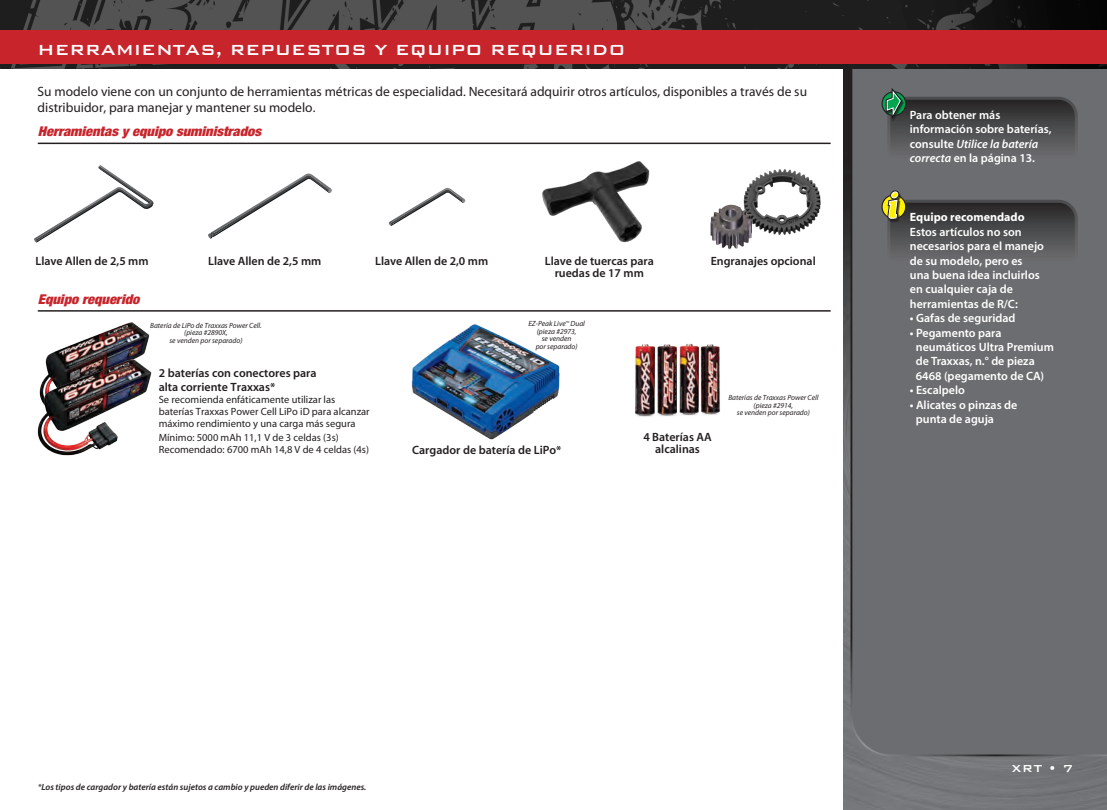
<style>
.page{position:relative;width:1107px;height:810px;background:#fff}
.page>*{position:absolute;margin:0;border:0;box-sizing:border-box;transform-origin:0 0}
.t1{font:19.5px "Bank Gothic Medium BT";color:#fff}
.t2{font:13.5px/16.2px "Myriad";color:#231f20}
.t3{font:italic 900 condensed 13.5px "Helvetica Neue LT Std";letter-spacing:-.005em;color:#c8242b;scale:1.08 1}
.t4{font:13.5px "Bank Gothic Medium BT";color:#fff}
.t5{font:600 12px/14.4px "Myriad Pro";color:#fff}
.t6{font:600 12px "Myriad Pro";color:#231f20}
.t7{font:600 12px/13.5px "Myriad";color:#231f20}
.t8{font:700 12px "Myriad";color:#fff}
.t9{font:10.5px/12px "Myriad";color:#231f20}
.t10{font:italic 600 9px "Myriad Pro";color:#231f20}
.t11{font:italic 7.5px/7.5px "Myriad";color:#231f20;text-align:center}
.s1{font-style:italic}
.s2{font-family:"Myriad";font-weight:400}
</style>
<div class="page">
<img style="left:844px;top:68px;width:263px;height:742px">
<div style="left:850px;top:68px;width:257px;height:689px;background:#6c6d70"></div>
<img style="left:0;top:0;width:1107px;height:68px">
<div style="left:0;top:30px;width:1107px;height:34px;background:#c8242b"></div>
<img style="left:411px;top:324px;width:149px;height:116px">
<div style="left:887px;top:97px;width:191px;height:84px;border:3px solid #fff;border-radius:18px"></div>
<div style="left:882px;top:91px;width:24px;height:25px;border:1px solid #231f20;border-radius:50%"></div>
<svg style="left:884px;top:83px;width:192px;height:96px;background:#56595a"></svg>
<div style="left:887px;top:200px;width:191px;height:84px;border:3px solid #fff;border-radius:18px"></div>
<svg style="left:882px;top:195px;width:24px;height:24px"></svg>
<div style="left:882px;top:194px;width:24px;height:25px;border:1px solid #231f20;border-radius:50%"></div>
<div style="left:888px;top:192px;width:13px;height:31px;background:#231f20;opacity:.75"></div>
<div style="left:890px;top:190px;width:9px;height:10px;border:3px solid #231f20;border-radius:50%"></div>
<div style="left:891px;top:192px;width:7px;height:6px;background:#fff101;border-radius:50%"></div>
<div style="left:891px;top:191px;width:7px;height:7px;border:1px solid #fff;border-radius:50%"></div>
<svg style="left:886px;top:197px;width:190px;height:85px;background:#575756"></svg>
<hr style="left:38px;top:143px;width:793px;height:1px;background:#231f20">
<hr style="left:38px;top:310px;width:793px;height:2px;background:#231f20">
<img style="left:635px;top:343px;width:85px;height:74px">
<svg style="left:34px;top:165px;width:119px;height:78px"></svg>
<svg style="left:208px;top:174px;width:124px;height:65px"></svg>
<svg style="left:389px;top:188px;width:76px;height:38px"></svg>
<img style="left:46px;top:322px;width:104px;height:37px">
<img style="left:37px;top:359px;width:115px;height:97px">
<img style="left:542px;top:161px;width:108px;height:82px">
<img style="left:743px;top:169px;width:78px;height:66px">
<img style="left:710px;top:204px;width:46px;height:46px">
<p class="t1" style="left:38px;top:40px;width:589px">HERRAMIENTAS, REPUESTOS Y EQUIPO REQUERIDO</p>
<p class="t2" style="left:38px;top:84px;width:771px">Su modelo viene con un conjunto de herramientas métricas de especialidad. Necesitará adquirir otros artículos, disponibles a través de su distribuidor, para manejar y mantener su modelo.</p>
<p class="t3" style="left:38px;top:123px;width:208px">Herramientas y equipo suministrados</p>
<p class="t6" style="left:36px;top:253px;width:115px">Llave Allen de 2,5 mm</p>
<p class="t3" style="left:38px;top:291px;width:96px">Equipo requerido</p>
<p class="t6" style="left:208px;top:253px;width:115px">Llave Allen de 2,5 mm</p>
<p class="t6" style="left:375px;top:253px;width:115px">Llave Allen de 2,0 mm</p>
<p class="t6" style="left:545px;top:253px;width:110px">Llave de tuercas para</p>
<p class="t6" style="left:711px;top:253px;width:107px">Engranajes opcional</p>
<p class="t6" style="left:555px;top:265px;width:91px">ruedas de 17 mm</p>
<p class="t11" style="left:150px;top:322px;width:113px">Batería de LiPo de Traxxas Power Cell. (pieza #2890X,<br>se venden por separado)</p>
<p class="t7" style="left:159px;top:367px;width:159px">2 baterías con conectores para alta corriente Traxxas*</p>
<p class="t9" style="left:159px;top:394px;width:212px">Se recomienda enfáticamente utilizar las baterías Traxxas Power Cell LiPo iD para alcanzar máximo rendimiento y una carga más segura</p>
<p class="t9" style="left:159px;top:432px;width:182px">Mínimo: 5000 mAh 11,1 V de 3 celdas (3s)</p>
<p class="t9" style="left:159px;top:444px;width:212px">Recomendado: 6700 mAh 14,8 V de 4 celdas (4s)</p>
<p class="t11" style="left:528px;top:320px;width:58px">EZ-Peak Live<sup>™</sup> Dual (pieza #2973,</p>
<p class="t11" style="left:536px;top:335px;width:43px">se venden<br>por separado)</p>
<p class="t6" style="left:643px;top:429px;width:70px">4 Baterías AA</p>
<p class="t7" style="left:412px;top:443px;width:151px">Cargador de batería de LiPo*</p>
<p class="t6" style="left:655px;top:441px;width:46px">alcalinas</p>
<p class="t11" style="left:728px;top:394px;width:92px">Baterías de Traxxas Power Cell (pieza #2914,</p>
<p class="t11" style="left:737px;top:409px;width:75px">se venden por separado)</p>
<p class="t5" style="left:910px;top:107px;width:143px">Para obtener más información sobre baterías, consulte <span class="s1">Utilice la batería correcta</span> en la página 13.</p>
<p class="t8" style="left:910px;top:211px;width:116px">Equipo recomendado</p>
<p class="t5" style="left:910px;top:224px;width:136px">Estos artículos no son necesarios para el manejo de su modelo, pero es una buena idea incluirlos en cualquier caja de herramientas de R/C:</p>
<p class="t5" style="left:910px;top:311px;width:107px">• Gafas de seguridad</p>
<p class="t5" style="left:916px;top:325px;width:140px;text-indent:-6px">• Pegamento para neumáticos Ultra Premium de Traxxas, n.° de pieza<br>6468 (pegamento de CA)</p>
<p class="t5" style="left:910px;top:383px;width:57px">• Escalpelo</p>
<p class="t5" style="left:916px;top:397px;width:103px;text-indent:-6px">• Alicates o pinzas de punta de aguja</p>
<p class="t10" style="left:38px;top:781px;width:330px"><span class="s2">*</span>Los tipos de cargador y batería están sujetos a cambio y pueden diferir de las imágenes.</p>
<p class="t4" style="left:1011px;top:761px;width:63px">XRT • 7</p>
</div>
